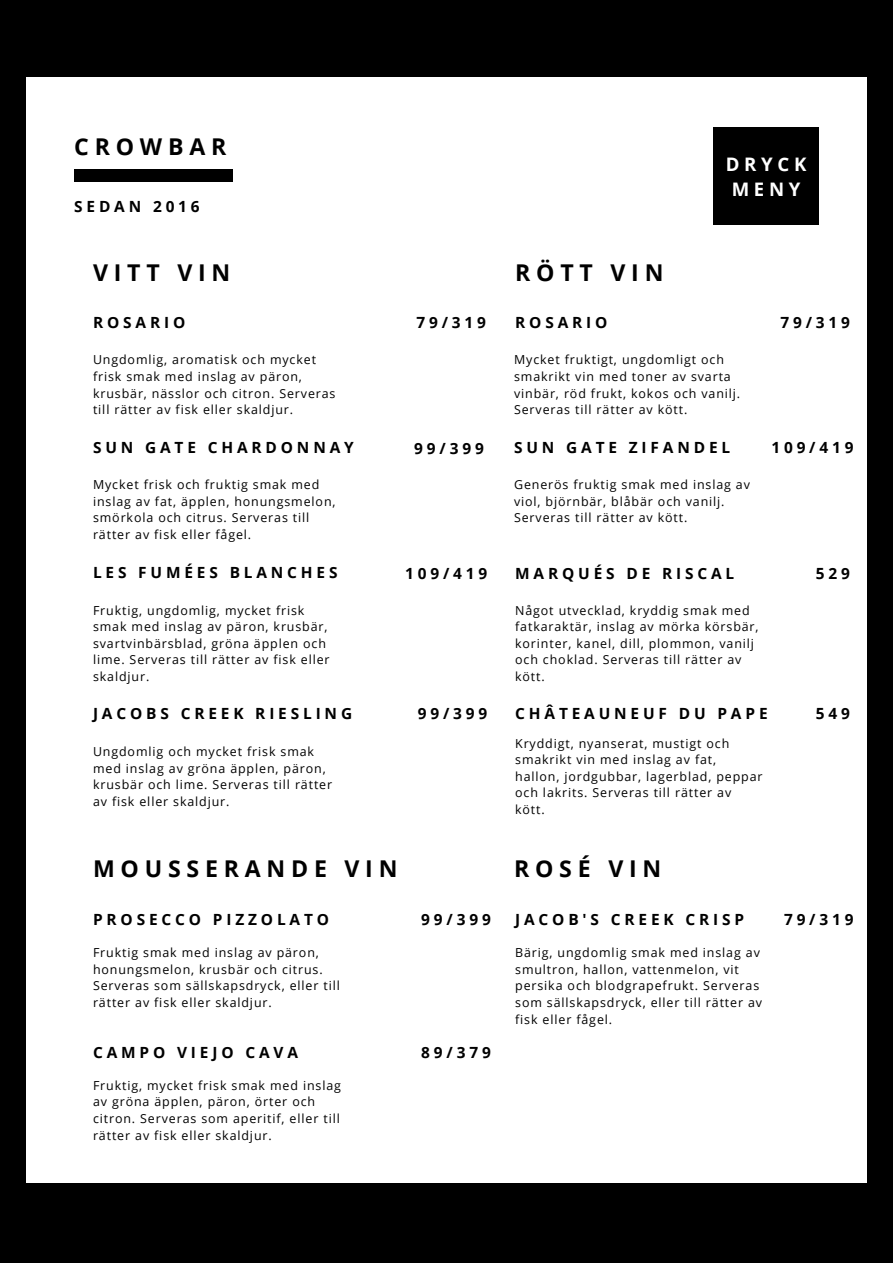
<style>
.page{position:relative;width:893px;height:1264px;background:#fff}
.page>*{position:absolute;margin:0;border:0;box-sizing:border-box;transform-origin:0 0}
.t1{font:700 23.1px "Open Sans";letter-spacing:.25em;color:#000}
.t2{font:700 18.6px/25.8px "Open Sans";letter-spacing:.25em;color:#fff;text-align:center}
.t3{font:700 15.45px "Open Sans";letter-spacing:.25em;color:#000}
.t4{font:12.45px/16.6px "Open Sans";letter-spacing:.07em;color:#000}
</style>
<div class="page">
<div style="left:0;top:0;width:892px;height:1262px;background:#000"></div>
<div style="left:26px;top:77px;width:840px;height:1105px;background:#fff"></div>
<div style="left:713px;top:127px;width:105px;height:98px;background:#000"></div>
<div style="left:74px;top:170px;width:159px;height:12px;background:#000"></div>
<h1 class="t1" style="left:74px;top:130px;width:154px">CROWBAR</h1>
<p class="t3" style="left:74px;top:195px;width:127px">SEDAN 2016</p>
<h1 class="t1" style="left:93px;top:256px;width:139px">VITT VIN</h1>
<h1 class="t1" style="left:515px;top:256px;width:150px">RÖTT VIN</h1>
<p class="t3" style="left:93px;top:312px;width:94px">ROSARIO</p>
<p class="t3" style="left:416px;top:312px;width:71px">79/319</p>
<p class="t3" style="left:515px;top:312px;width:94px">ROSARIO</p>
<h2 class="t2" style="left:725px;top:150px;width:82px">DRYCK<br>MENY</h2>
<p class="t3" style="left:780px;top:312px;width:71px">79/319</p>
<p class="t4" style="left:93px;top:351px;width:244px">Ungdomlig, aromatisk och mycket frisk smak med inslag av päron, krusbär, nässlor och citron. Serveras till rätter av fisk eller skaldjur.</p>
<p class="t3" style="left:93px;top:436px;width:262px">SUN GATE CHARDONNAY</p>
<p class="t4" style="left:93px;top:476px;width:244px">Mycket frisk och fruktig smak med inslag av fat, äpplen, honungsmelon, smörkola och citrus. Serveras till rätter av fisk eller fågel.</p>
<p class="t3" style="left:93px;top:561px;width:246px">LES FUMÉES BLANCHES</p>
<p class="t4" style="left:93px;top:601px;width:238px">Fruktig, ungdomlig, mycket frisk smak med inslag av päron, krusbär, svartvinbärsblad, gröna äpplen och lime. Serveras till rätter av fisk eller skaldjur.</p>
<p class="t3" style="left:93px;top:703px;width:261px">JACOBS CREEK RIESLING</p>
<p class="t4" style="left:93px;top:742px;width:241px">Ungdomlig och mycket frisk smak med inslag av gröna äpplen, päron, krusbär och lime. Serveras till rätter av fisk eller skaldjur.</p>
<p class="t3" style="left:414px;top:437px;width:71px">99/399</p>
<p class="t3" style="left:405px;top:563px;width:84px">109/419</p>
<p class="t3" style="left:417px;top:703px;width:71px">99/399</p>
<h1 class="t1" style="left:93px;top:852px;width:306px">MOUSSERANDE VIN</h1>
<p class="t3" style="left:93px;top:908px;width:237px">PROSECCO PIZZOLATO</p>
<p class="t4" style="left:93px;top:944px;width:248px">Fruktig smak med inslag av päron, honungsmelon, krusbär och citrus.<br>Serveras som sällskapsdryck, eller till rätter av fisk eller skaldjur.</p>
<p class="t3" style="left:93px;top:1041px;width:206px">CAMPO VIEJO CAVA</p>
<p class="t4" style="left:93px;top:1076px;width:249px">Fruktig, mycket frisk smak med inslag av gröna äpplen, päron, örter och citron. Serveras som aperitif, eller till rätter av fisk eller skaldjur.</p>
<p class="t3" style="left:421px;top:908px;width:71px">99/399</p>
<p class="t3" style="left:421px;top:1041px;width:71px">89/379</p>
<p class="t4" style="left:514px;top:351px;width:228px">Mycket fruktigt, ungdomligt och smakrikt vin med toner av svarta vinbär, röd frukt, kokos och vanilj.<br>Serveras till rätter av kött.</p>
<p class="t3" style="left:514px;top:436px;width:217px">SUN GATE ZIFANDEL</p>
<p class="t4" style="left:514px;top:476px;width:237px">Generös fruktig smak med inslag av viol, björnbär, blåbär och vanilj.<br>Serveras till rätter av kött.</p>
<p class="t3" style="left:771px;top:436px;width:84px">109/419</p>
<p class="t3" style="left:515px;top:563px;width:220px">MARQUÉS DE RISCAL</p>
<p class="t4" style="left:515px;top:601px;width:245px">Något utvecklad, kryddig smak med fatkaraktär, inslag av mörka körsbär, korinter, kanel, dill, plommon, vanilj och choklad. Serveras till rätter av kött.</p>
<p class="t3" style="left:815px;top:563px;width:36px">529</p>
<p class="t3" style="left:515px;top:703px;width:254px">CHÂTEAUNEUF DU PAPE</p>
<p class="t4" style="left:515px;top:734px;width:249px">Kryddigt, nyanserat, mustigt och smakrikt vin med inslag av fat, hallon, jordgubbar, lagerblad, peppar och lakrits. Serveras till rätter av kött.</p>
<h1 class="t1" style="left:514px;top:852px;width:149px">ROSÉ VIN</h1>
<p class="t3" style="left:515px;top:908px;width:230px">JACOB'S CREEK CRISP</p>
<p class="t4" style="left:515px;top:944px;width:248px">Bärig, ungdomlig smak med inslag av smultron, hallon, vattenmelon, vit persika och blodgrapefrukt. Serveras som sällskapsdryck, eller till rätter av fisk eller fågel.</p>
<p class="t3" style="left:815px;top:703px;width:36px">549</p>
<p class="t3" style="left:784px;top:908px;width:71px">79/319</p>
</div>
